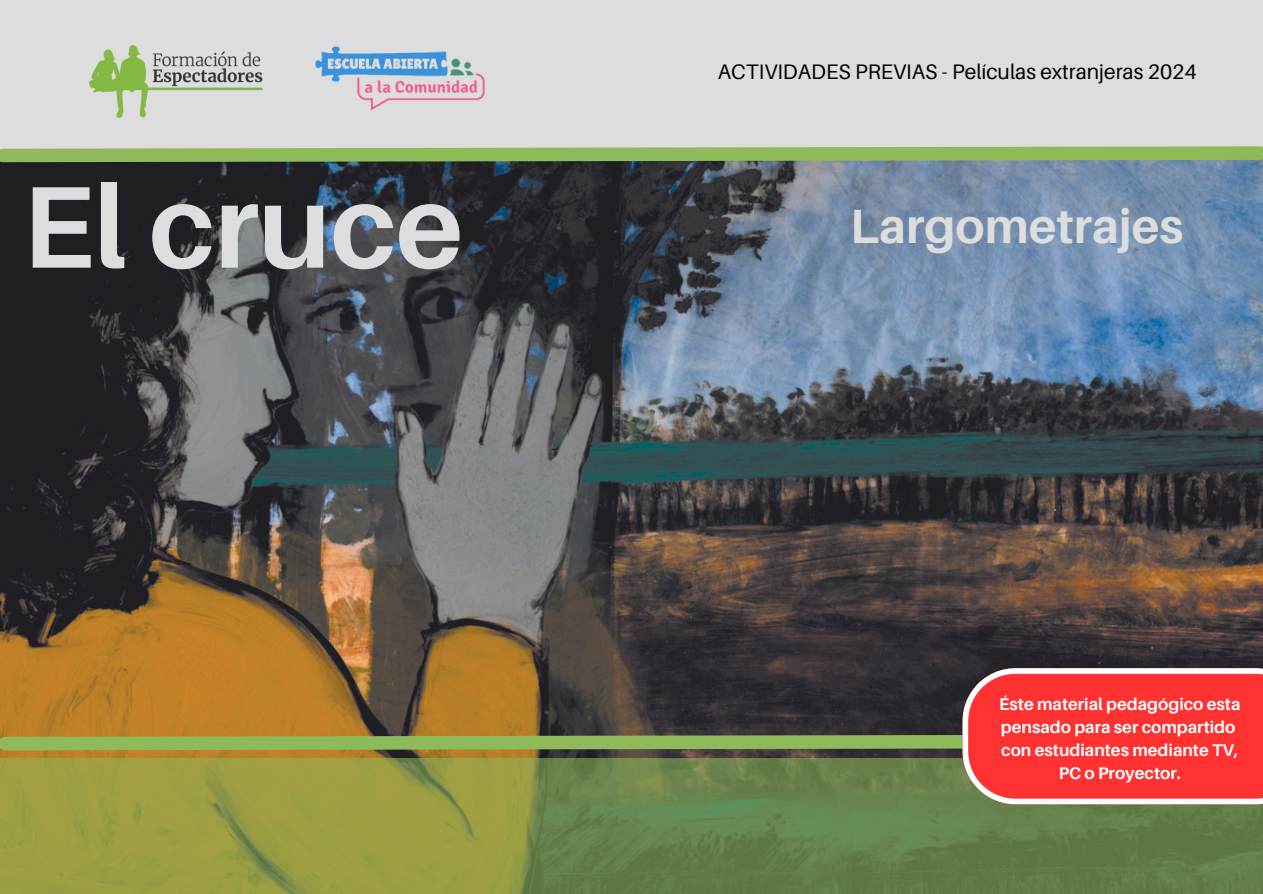
<style>
.page{position:relative;width:1263px;height:894px;background:#fff}
.page>*{position:absolute;margin:0;border:0;box-sizing:border-box;transform-origin:0 0}
.t1{font:700 116.4px "Aileron";color:#ddd}
.t2{font:700 48px "Aileron";color:#ddd}
.t3{font:21px "Aileron";color:#000}
.t4{font:700 16.95px/22.8px "Aileron";color:#fff}
</style>
<div class="page">
<div style="left:0;top:0;width:1263px;height:893px;background:#ddd"></div>
<img style="left:89px;top:45px;width:174px;height:72px">
<img style="left:0;top:169px;width:1263px;height:499px">
<img style="left:315px;top:46px;width:170px;height:65px">
<svg style="left:0;top:804px;width:1263px;height:89px;background:#7a8b47"></svg>
<svg style="left:0;top:146px;width:1263px;height:23px;background:#7b9865"></svg>
<svg style="left:0;top:668px;width:1263px;height:136px;background:#9c6a3d"></svg>
<h2 class="t1" style="left:22px;top:155px;width:442px">El cruce</h2>
<h1 class="t3" style="left:718px;top:59px;width:480px">ACTIVIDADES PREVIAS - Películas extranjeras 2024</h1>
<p class="t2" style="left:850px;top:196px;width:335px">Largometrajes</p>
<p class="t4" style="left:999px;top:692px;width:243px">Éste material pedagógico esta pensado para ser compartido</p>
<p class="t4" style="left:1001px;top:738px;width:239px;text-align:center">con estudiantes mediante TV,<br>PC o Proyector.</p>
</div>
